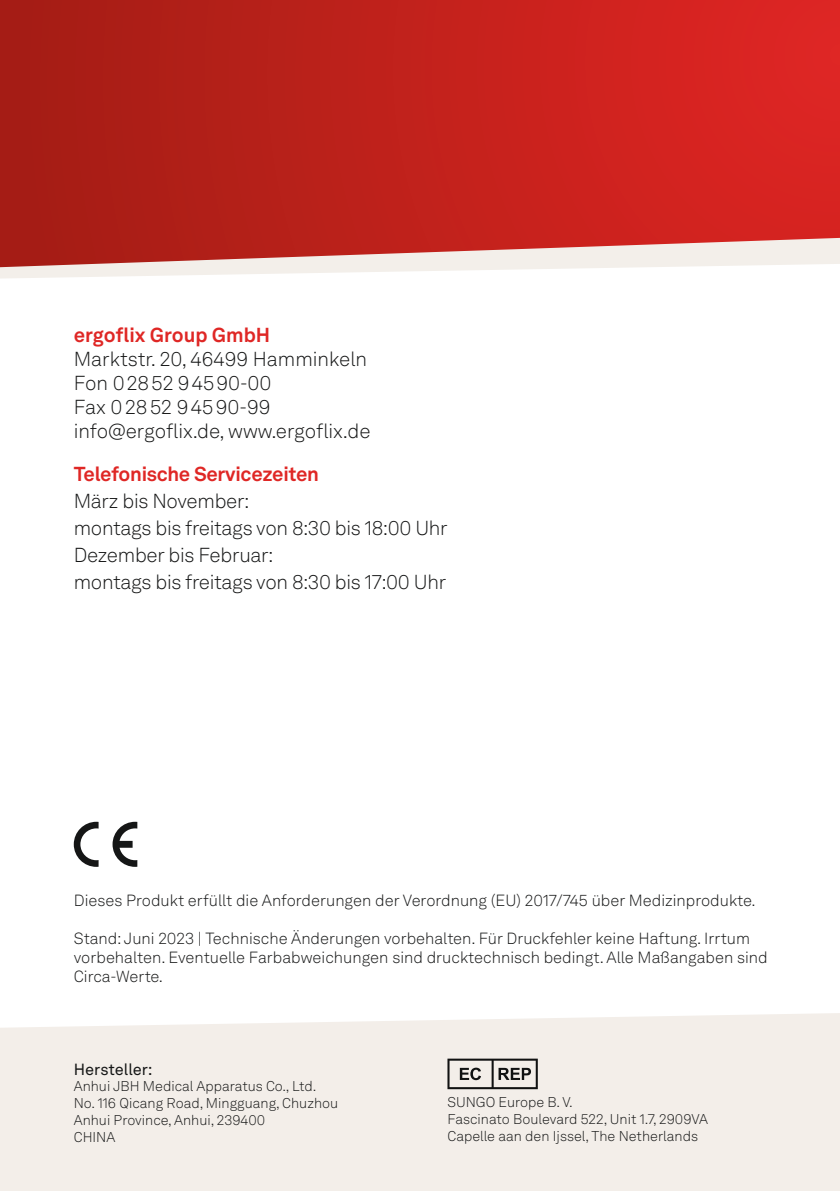
<style>
.page{position:relative;width:840px;height:1191px;background:#fff}
.page>*{position:absolute;margin:0;border:0;box-sizing:border-box;transform-origin:0 0}
.t1{font:300 20px/24px "Akkurat LL";letter-spacing:-.015em;color:#151616}
.t2{font:700 20px "Akkurat LL";letter-spacing:-.015em;color:#df2725}
.t3{font:300 16px/19.2px "Akkurat LL";color:#151616}
.t4{font:16px "Akkurat LL";letter-spacing:-.005em;color:#151616}
.t5{font:300 14px/16.8px "Akkurat LL";color:#151616}
</style>
<div class="page">
<div style="left:0;top:1013px;width:839px;height:178px;background:#f3eee9"></div>
<svg style="left:447px;top:1058px;width:90px;height:31px;background:#afaca8"></svg>
<svg style="left:74px;top:821px;width:24px;height:46px"></svg>
<svg style="left:112px;top:821px;width:25px;height:46px"></svg>
<svg style="left:0;top:267px;width:634px;height:11px;fill:#f3efea"></svg>
<svg style="left:0;top:0;width:839px;height:267px;background:#c32c26"></svg>
<p class="t2" style="left:74px;top:320px;width:198px">ergoflix Group GmbH</p>
<p class="t1" style="left:74px;top:347px;width:298px">Marktstr. 20, 46499 Hamminkeln<br>Fon 02852 94590-00<br>Fax 02852 94590-99 info@ergoflix.de, www.ergoflix.de</p>
<p class="t2" style="left:74px;top:458px;width:247px">Telefonische Servicezeiten</p>
<p class="t1" style="left:74px;top:486px;width:375px;line-height:27px">März bis November:<br>montags bis freitags von 8:30 bis 18:00 Uhr<br>Dezember bis Februar:<br>montags bis freitags von 8:30 bis 17:00 Uhr</p>
<p class="t3" style="left:74px;top:890px;width:683px">Dieses Produkt erfüllt die Anforderungen der Verordnung (EU) 2017/745 über Medizinprodukte.</p>
<p class="t3" style="left:74px;top:928px;width:695px">Stand: Juni 2023 | Technische Änderungen vorbehalten. Für Druckfehler keine Haftung. Irrtum vorbehalten. Eventuelle Farbabweichungen sind drucktechnisch bedingt. Alle Maßangaben sind<br>Circa-Werte.</p>
<p class="t4" style="left:74px;top:1057px;width:80px">Hersteller:</p>
<p class="t5" style="left:74px;top:1077px;width:266px">Anhui JBH Medical Apparatus Co., Ltd.<br>No. 116 Qicang Road, Mingguang, Chuzhou<br>Anhui Province, Anhui, 239400<br>CHINA</p>
<p class="t5" style="left:447px;top:1093px;width:262px">SUNGO Europe B. V.<br>Fascinato Boulevard 522, Unit 1.7, 2909VA<br>Capelle aan den Ijssel, The Netherlands</p>
</div>
